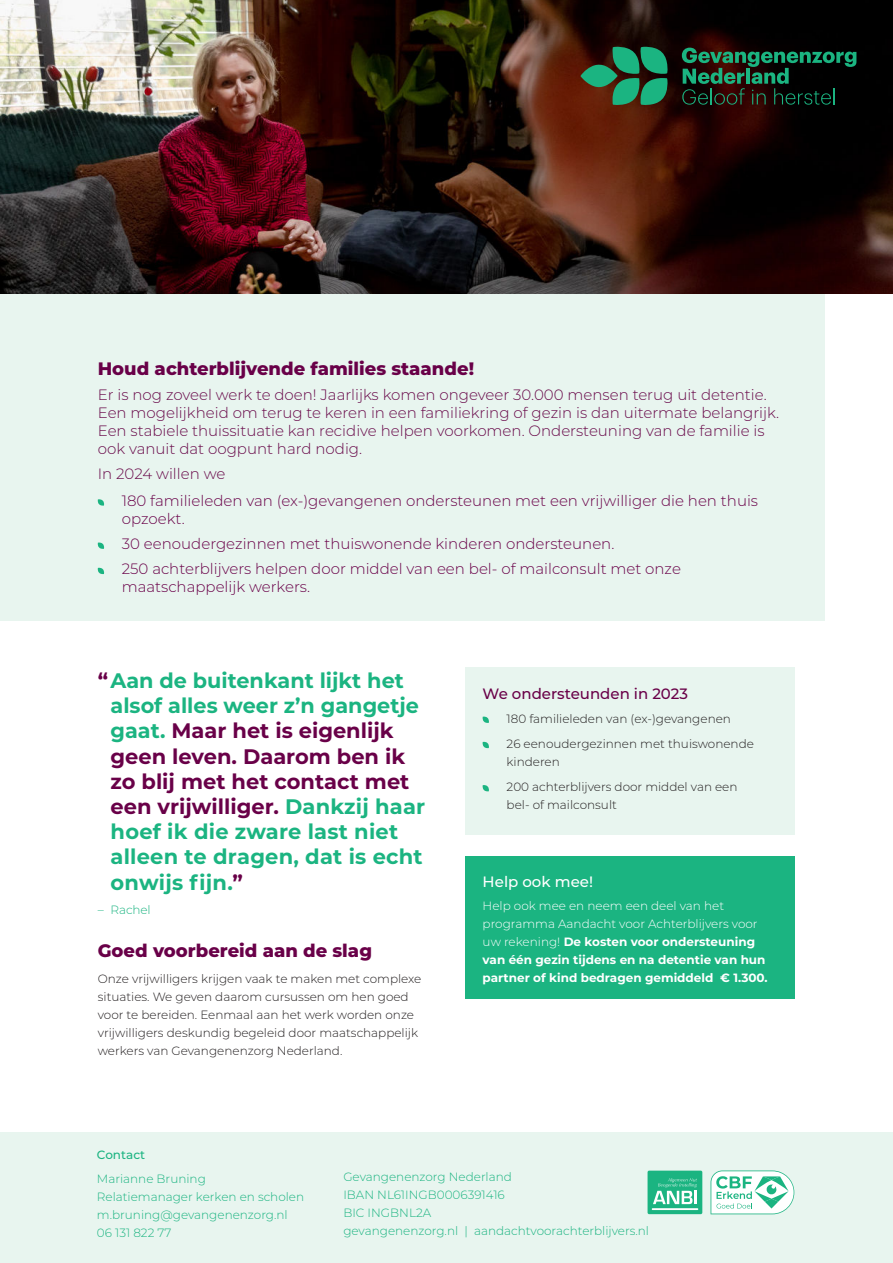
<style>
.page{position:relative;width:893px;height:1263px;background:#fff}
.page>*{position:absolute;margin:0;border:0;box-sizing:border-box;transform-origin:0 0}
.t1{font:700 21px/25.2px "Montserrat";color:#1bb481}
.t2{font:800 18px "Montserrat";color:#690048}
.t3{font:300 15px/18px "Montserrat";color:#680849}
.t4{font:300 15px/18px "Montserrat";color:#690048}
.t5{font:500 15px "Montserrat";color:#690048}
.t6{font:500 15px "Montserrat";color:#fff}
.t7{font:300 12px/18px "Montserrat";color:#231f20}
.t8{font:300 12px/18px "Montserrat";color:#1bb481}
.t9{font:700 12px/18px "Montserrat";color:#fff}
.t10{font:500 12px "Montserrat";color:#1bb481}
.s1{color:#690048}
.s2{font-weight:300}
</style>
<div class="page">
<div style="left:0;top:1132px;width:893px;height:131px;background:#e8f5ef"></div>
<div style="left:648px;top:1170px;width:54px;height:44px;background:#1bb481;border-radius:2px"></div>
<svg style="left:653px;top:1178px;width:44px;height:26px"></svg>
<hr style="left:652px;top:1208px;width:46px;height:2px;background:#fff">
<svg style="left:711px;top:1170px;width:83px;height:44px"></svg>
<div style="left:0;top:0;width:825px;height:621px;background:#e8f5ef"></div>
<svg style="left:98px;top:499px;width:6px;height:7px"></svg>
<svg style="left:98px;top:542px;width:6px;height:7px"></svg>
<svg style="left:98px;top:568px;width:6px;height:6px"></svg>
<div style="left:466px;top:856px;width:329px;height:142px;background:#1bb481"></div>
<img style="left:0;top:0;width:893px;height:293px">
<svg style="left:682px;top:48px;width:174px;height:57px"></svg>
<svg style="left:580px;top:47px;width:88px;height:58px"></svg>
<div style="left:466px;top:668px;width:329px;height:167px;background:#e8f5ef"></div>
<svg style="left:483px;top:716px;width:6px;height:7px"></svg>
<svg style="left:483px;top:742px;width:6px;height:6px"></svg>
<svg style="left:483px;top:785px;width:6px;height:6px"></svg>
<h2 class="t2" style="left:98px;top:360px;width:378px">Houd achterblijvende families staande!</h2>
<p class="t3" style="left:98px;top:386px;width:683px">Er is nog zoveel werk te doen! Jaarlijks komen ongeveer 30.000 mensen terug uit detentie.<br>Een mogelijkheid om terug te keren in een familiekring of gezin is dan uitermate belangrijk.<br>Een stabiele thuissituatie kan recidive helpen voorkomen. Ondersteuning van de familie is ook vanuit dat oogpunt hard nodig.</p>
<p class="t3" style="left:98px;top:466px;width:129px">In 2024 willen we</p>
<p class="t4" style="left:122px;top:492px;width:638px">180 familieleden van (ex-)gevangenen ondersteunen met een vrijwilliger die hen thuis opzoekt.</p>
<p class="t4" style="left:122px;top:532px;width:561px;line-height:25.2px">30 eenoudergezinnen met thuiswonende kinderen ondersteunen.<br>250 achterblijvers helpen door middel van een bel- of mailconsult met onze</p>
<p class="t4" style="left:122px;top:579px;width:190px">maatschappelijk werkers.</p>
<p class="t1" style="left:111px;top:669px;width:316px;text-indent:-13px"><span class="s1">“</span> Aan de buitenkant lijkt het alsof alles weer z’n gangetje gaat. <span class="s1">Maar het is eigenlijk geen leven. Daarom ben ik zo blij met het contact met een vrijwilliger.</span> Dankzij haar hoef ik die zware last niet alleen te dragen, dat is echt onwijs fijn.<span class="s1">”</span></p>
<p class="t8" style="left:98px;top:902px;width:54px">– Rachel</p>
<h2 class="t2" style="left:98px;top:942px;width:276px">Goed voorbereid aan de slag</h2>
<p class="t7" style="left:98px;top:971px;width:325px">Onze vrijwilligers krijgen vaak te maken met complexe situaties. We geven daarom cursussen om hen goed voor te bereiden. Eenmaal aan het werk worden onze vrijwilligers deskundig begeleid door maatschappelijk werkers van Gevangenenzorg Nederland.</p>
<p class="t5" style="left:483px;top:688px;width:207px">We ondersteunden in 2023</p>
<p class="t7" style="left:507px;top:707px;width:249px;line-height:25.2px">180 familieleden van (ex-)gevangenen<br>26 eenoudergezinnen met thuiswonende</p>
<p class="t7" style="left:507px;top:750px;width:232px;line-height:25.2px">kinderen<br>200 achterblijvers door middel van een</p>
<p class="t7" style="left:507px;top:797px;width:112px">bel- of mailconsult</p>
<p class="t6" style="left:483px;top:876px;width:112px">Help ook mee!</p>
<p class="t9" style="left:483px;top:897px;width:287px"><span class="s2">Help ook mee en neem een deel van het programma Aandacht voor Achterblijvers voor uw rekening!</span> De kosten voor ondersteuning van één gezin tijdens en na detentie van hun partner of kind bedragen gemiddeld € 1.300.</p>
<p class="t10" style="left:97px;top:1150px;width:50px">Contact</p>
<p class="t8" style="left:97px;top:1171px;width:209px">Marianne Bruning<br>Relatiemanager kerken en scholen m.bruning@gevangenenzorg.nl<br>06 131 822 77</p>
<p class="t8" style="left:343px;top:1169px;width:307px">Gevangenenzorg Nederland<br>IBAN NL61INGB0006391416<br>BIC INGBNL2A<br>gevangenenzorg.nl | aandachtvoorachterblijvers.nl</p>
</div>
